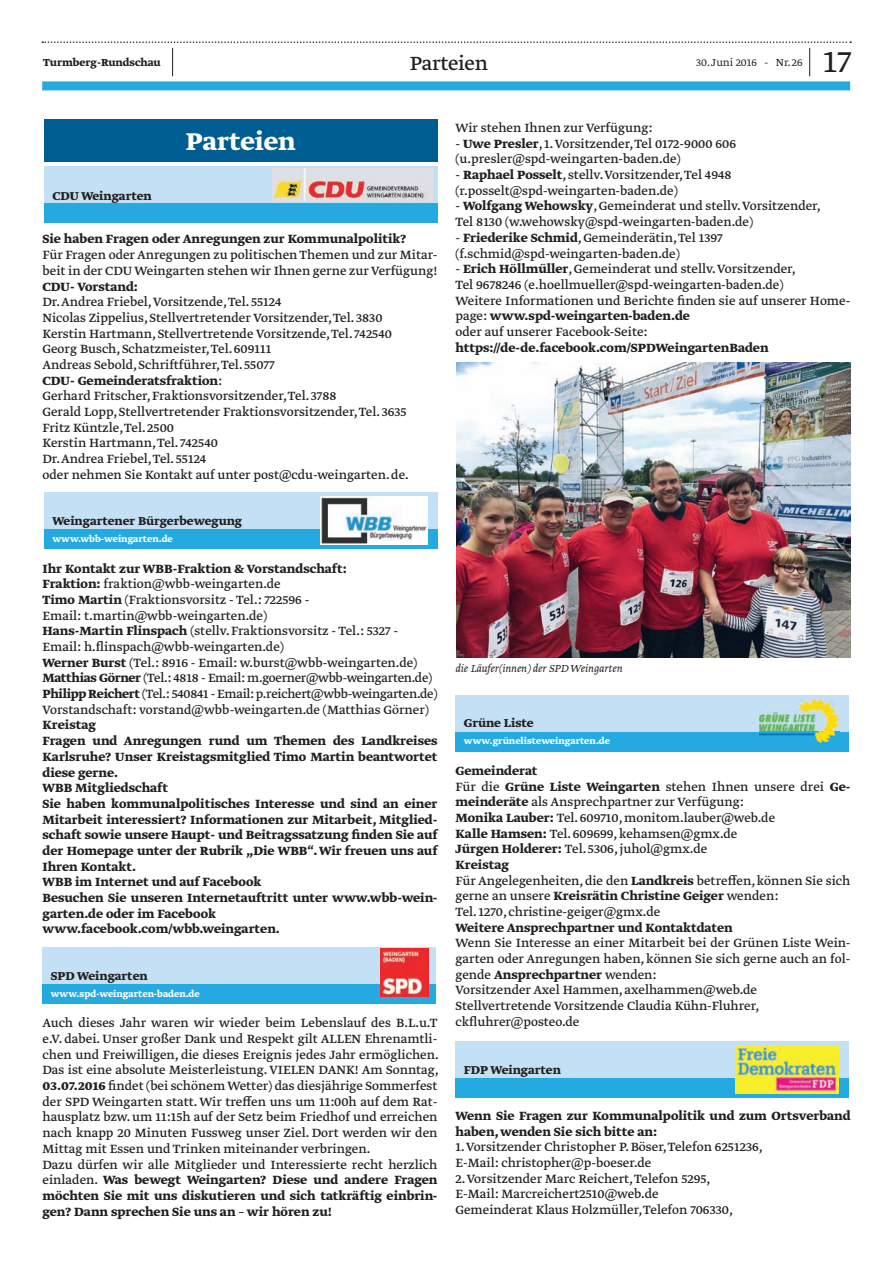
<style>
.page{position:relative;width:893px;height:1263px;background:#fff}
.page>*{position:absolute;margin:0;border:0;box-sizing:border-box;transform-origin:0 0}
.t1{font:300 36px "Greta Text Std";color:#231f20}
.t2{font:700 28.65px "Greta Text Std";color:#fff}
.t3{font:22.5px "Greta Text Std";letter-spacing:-.015em;color:#231f20}
.t4{font:14.1px/15.8px "Greta Text Std";color:#231f20}
.t5{font:700 14.1px/15.8px "Greta Text Std";color:#231f20}
.t6{font:700 13.5px "Greta Text Std";color:#231f20}
.t7{font:italic 300 12px "Greta Text Std";color:#231f20}
.t8{font:700 12px "Greta Text Std";color:#231f20}
.t9{font:300 12px "Greta Text Std";color:#231f20}
.t10{font:700 10.5px "Greta Text Std";color:#fff}
.s1{font-weight:700}
</style>
<div class="page">
<div style="left:42px;top:81px;width:808px;height:9px;background:#24aae1"></div>
<svg style="left:42px;top:41px;width:809px;height:35px"></svg>
<div style="left:44px;top:492px;width:393px;height:57px;background:#c3e0f4"></div>
<div style="left:44px;top:529px;width:393px;height:20px;background:#24aae1"></div>
<img style="left:321px;top:496px;width:107px;height:49px">
<div style="left:44px;top:119px;width:393px;height:43px;background:#005d91"></div>
<div style="left:43px;top:947px;width:393px;height:57px;background:#c3e0f4"></div>
<div style="left:43px;top:984px;width:393px;height:20px;background:#24aae1"></div>
<img style="left:381px;top:948px;width:48px;height:48px">
<div style="left:456px;top:695px;width:393px;height:57px;background:#c3e0f4"></div>
<div style="left:456px;top:732px;width:393px;height:20px;background:#24aae1"></div>
<img style="left:759px;top:699px;width:80px;height:44px">
<div style="left:456px;top:1041px;width:393px;height:57px;background:#c3e0f4"></div>
<div style="left:456px;top:1078px;width:393px;height:20px;background:#24aae1"></div>
<img style="left:735px;top:1045px;width:104px;height:49px">
<div style="left:44px;top:166px;width:393px;height:57px;background:#c3e0f4"></div>
<div style="left:44px;top:203px;width:393px;height:20px;background:#24aae1"></div>
<img style="left:272px;top:168px;width:160px;height:33px">
<img style="left:457px;top:362px;width:393px;height:295px">
<p class="t8" style="left:43px;top:56px;width:119px">Turmberg-Rundschau</p>
<p class="t9" style="left:696px;top:56px;width:108px">30. Juni 2016 - Nr. 26</p>
<h1 class="t1" style="left:823px;top:41px;width:29px">17</h1>
<h3 class="t3" style="left:410px;top:50px;width:80px">Parteien</h3>
<p class="t6" style="left:52px;top:188px;width:101px">CDU Weingarten</p>
<h2 class="t2" style="left:186px;top:125px;width:111px">Parteien</h2>
<p class="t5" style="left:43px;top:232px;width:365px">Sie haben Fragen oder Anregungen zur Kommunalpolitik?</p>
<p class="t4" style="left:43px;top:248px;width:396px">Für Fragen oder Anregungen zu politischen Themen und zur Mitar&shy;beit in der CDU Weingarten stehen wir Ihnen gerne zur Verfügung!</p>
<p class="t5" style="left:43px;top:279px;width:97px">CDU- Vorstand:</p>
<p class="t4" style="left:43px;top:295px;width:368px">Dr. Andrea Friebel, Vorsitzende, Tel. 55124<br>Nicolas Zippelius, Stellvertretender Vorsitzender, Tel. 3830<br>Kerstin Hartmann, Stellvertretende Vorsitzende, Tel. 742540<br>Georg Busch, Schatzmeister, Tel. 609111<br>Andreas Sebold, Schriftführer, Tel. 55077<br><span class="s1">CDU- Gemeinderatsfraktion</span>:<br>Gerhard Fritscher, Fraktionsvorsitzender, Tel. 3788<br>Gerald Lopp, Stellvertretender Fraktionsvorsitzender, Tel. 3635<br>Fritz Küntzle, Tel. 2500<br>Kerstin Hartmann, Tel. 742540<br>Dr. Andrea Friebel, Tel. 55124<br>oder nehmen Sie Kontakt auf unter post@cdu-weingarten. de.</p>
<p class="t6" style="left:52px;top:513px;width:191px">Weingartener Bürgerbewegung</p>
<p class="t10" style="left:52px;top:532px;width:122px">www.wbb-weingarten.de</p>
<p class="t4" style="left:43px;top:561px;width:396px"><span class="s1">Ihr Kontakt zur WBB-Fraktion &amp; Vorstandschaft:<br>Fraktion:</span> fraktion@wbb-weingarten.de<br><span class="s1">Timo Martin</span> (Fraktionsvorsitz - Tel.: 722596 -<br>Email: t.martin@wbb-weingarten.de)<br><span class="s1">Hans-Martin Flinspach</span> (stellv. Fraktionsvorsitz - Tel.: 5327 - Email: h.flinspach@wbb-weingarten.de)<br><span class="s1">Werner Burst</span> (Tel.: 8916 - Email: w.burst@wbb-weingarten.de)<br><span class="s1">Matthias Görner</span> (Tel.: 4818 - Email: m.goerner@wbb-weingarten.de)<br><span class="s1">Philipp Reichert</span> (Tel.: 540841 - Email: p.reichert@wbb-weingarten.de)<br>Vorstandschaft: vorstand@wbb-weingarten.de (Matthias Görner)</p>
<p class="t5" style="left:43px;top:718px;width:396px">Kreistag<br>Fragen und Anregungen rund um Themen des Landkreises Karlsruhe? Unser Kreistagsmitglied Timo Martin beantwortet diese gerne.<br>WBB Mitgliedschaft<br>Sie haben kommunalpolitisches Interesse und sind an einer Mitarbeit interessiert? Informationen zur Mitarbeit, Mitglied&shy;schaft sowie unsere Haupt- und Beitragssatzung finden Sie auf der Homepage unter der Rubrik „Die WBB“. Wir freuen uns auf Ihren Kontakt.<br>WBB im Internet und auf Facebook<br>Besuchen Sie unseren Internetauftritt unter www.wbb-wein&shy;garten.de oder im Facebook www.facebook.com/wbb.weingarten.</p>
<p class="t6" style="left:51px;top:968px;width:98px">SPD Weingarten</p>
<p class="t10" style="left:51px;top:987px;width:150px">www.spd-weingarten-baden.de</p>
<p class="t4" style="left:43px;top:1016px;width:398px">Auch dieses Jahr waren wir wieder beim Lebenslauf des B.L.u.T e.V. dabei. Unser großer Dank und Respekt gilt ALLEN Ehrenamtli&shy;chen und Freiwilligen, die dieses Ereignis jedes Jahr ermöglichen.<br>Das ist eine absolute Meisterleistung. VIELEN DANK! Am Sonntag, <span class="s1">03.07.2016</span> findet (bei schönem Wetter) das diesjährige Sommerfest der SPD Weingarten statt. Wir treffen uns um 11:00h auf dem Rat&shy;hausplatz bzw. um 11:15h auf der Setz beim Friedhof und erreichen nach knapp 20 Minuten Fussweg unser Ziel. Dort werden wir den Mittag mit Essen und Trinken miteinander verbringen.<br>Dazu dürfen wir alle Mitglieder und Interessierte recht herzlich einladen. <span class="s1">Was bewegt Weingarten? Diese und andere Fragen möchten Sie mit uns diskutieren und sich tatkräftig einbrin&shy;gen? Dann sprechen Sie uns an – wir hören zu!</span></p>
<p class="t4" style="left:455px;top:121px;width:198px">Wir stehen Ihnen zur Verfügung:</p>
<p class="t4" style="left:455px;top:136px;width:282px">- <span class="s1">Uwe Presler</span>, 1. Vorsitzender, Tel 0172-9000 606 (u.presler@spd-weingarten-baden.de)</p>
<p class="t4" style="left:455px;top:168px;width:278px">- <span class="s1">Raphael Posselt</span>, stellv. Vorsitzender, Tel 4948 (r.posselt@spd-weingarten-baden.de)</p>
<p class="t4" style="left:455px;top:199px;width:367px">- <span class="s1">Wolfgang Wehowsky</span>, Gemeinderat und stellv. Vorsitzender,<br>Tel 8130 (w.wehowsky@spd-weingarten-baden.de)</p>
<p class="t4" style="left:455px;top:230px;width:269px">- <span class="s1">Friederike Schmid</span>, Gemeinderätin, Tel 1397 (f.schmid@spd-weingarten-baden.de)</p>
<p class="t4" style="left:455px;top:262px;width:396px">- <span class="s1">Erich Höllmüller</span>, Gemeinderat und stellv. Vorsitzender,<br>Tel 9678246 (e.hoellmueller@spd-weingarten-baden.de)<br>Weitere Informationen und Berichte finden sie auf unserer Home&shy;page: <span class="s1">www.spd-weingarten-baden.de<br></span>oder auf unserer Facebook-Seite:</p>
<p class="t5" style="left:455px;top:340px;width:315px">https://de-de.facebook.com/SPDWeingartenBaden</p>
<p class="t7" style="left:455px;top:661px;width:169px">die Läufer(innen) der SPD Weingarten</p>
<p class="t6" style="left:464px;top:715px;width:71px">Grüne Liste</p>
<p class="t10" style="left:464px;top:735px;width:148px">www.grünelisteweingarten.de</p>
<p class="t4" style="left:455px;top:763px;width:396px"><span class="s1">Gemeinderat<br></span>Für die <span class="s1">Grüne Liste Weingarten</span> stehen Ihnen unsere drei <span class="s1">Ge&shy;meinderäte</span> als Ansprechpartner zur Verfügung:<br><span class="s1">Monika Lauber:</span> Tel. 609710, monitom.lauber@web.de<br><span class="s1">Kalle Hamsen:</span> Tel. 609699, kehamsen@gmx.de<br><span class="s1">Jürgen Holderer:</span> Tel. 5306, juhol@gmx.de<br><span class="s1">Kreistag<br></span>Für Angelegenheiten, die den <span class="s1">Landkreis</span> betreffen, können Sie sich gerne an unsere <span class="s1">Kreisrätin Christine Geiger</span> wenden:<br>Tel. 1270, christine-geiger@gmx.de</p>
<p class="t5" style="left:455px;top:920px;width:279px">Weitere Ansprechpartner und Kontaktdaten</p>
<p class="t4" style="left:455px;top:936px;width:396px">Wenn Sie Interesse an einer Mitarbeit bei der Grünen Liste Wein&shy;garten oder Anregungen haben, können Sie sich gerne auch an fol&shy;gende <span class="s1">Ansprechpartner</span> wenden:<br>Vorsitzender Axel Hammen, axelhammen@web.de Stellvertretende Vorsitzende Claudia Kühn-Fluhrer, ckfluhrer@posteo.de</p>
<p class="t6" style="left:464px;top:1061px;width:99px">FDP Weingarten</p>
<p class="t5" style="left:455px;top:1108px;width:396px">Wenn Sie Fragen zur Kommunalpolitik und zum Ortsverband haben, wenden Sie sich bitte an:</p>
<p class="t4" style="left:455px;top:1140px;width:309px">1. Vorsitzender Christopher P. Böser, Telefon 6251236,<br>E-Mail: christopher@p-boeser.de</p>
<p class="t4" style="left:455px;top:1171px;width:279px">2. Vorsitzender Marc Reichert, Telefon 5295,<br>E-Mail: Marcreichert2510@web.de<br>Gemeinderat Klaus Holzmüller, Telefon 706330,</p>
</div>
